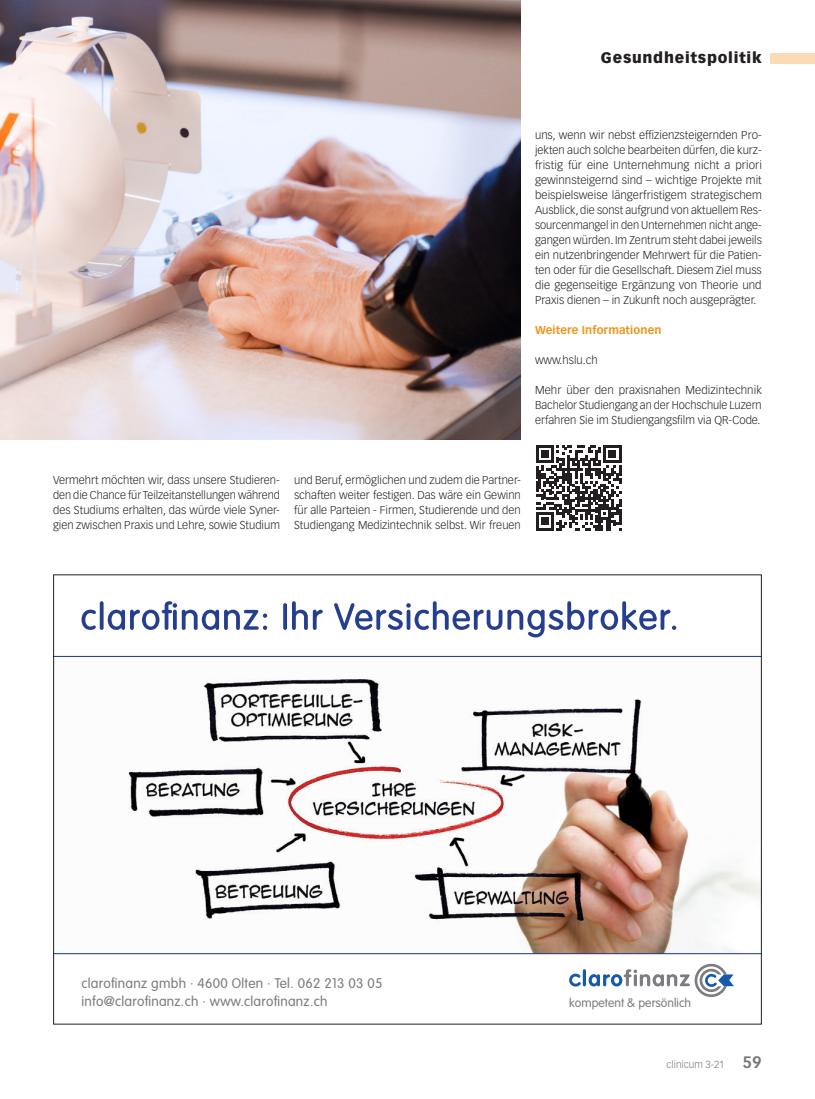
<style>
.page{position:relative;width:815px;height:1099px;background:#fff}
.page>*{position:absolute;margin:0;border:0;box-sizing:border-box;transform-origin:0 0}
.t1{font:900 15px "Vectora LT Std";letter-spacing:.05em;color:#231f20}
.t2{font:300 13.75px/17.5px "VAG Rounded Std";letter-spacing:.02em;color:#7a7c7f}
.t3{font:300 12.25px "VAG Rounded Std";color:#7a7c7f}
.Lauftext{font:300 11.25px/15px "Vectora LT Std";color:#231f20;text-align:justify}
.ZT_GP{font:700 11.25px "Vectora LT Std";letter-spacing:.005em;color:#ee961c}
.t4{font:300 10px "Vectora LT Std";color:#76787b}
.s1{font-weight:700;font-size:16.25px}
</style>
<div class="page">
<div style="left:770px;top:53px;width:45px;height:10px;background:#fbdbb3"></div>
<svg style="left:536px;top:445px;width:85px;height:85px"></svg>
<img style="left:0;top:0;width:521px;height:439px">
<hr style="left:583px;top:969px;width:3px;height:17px;background:#185aaa;border-radius:2px">
<svg style="left:569px;top:973px;width:12px;height:13px"></svg>
<svg style="left:589px;top:963px;width:145px;height:34px"></svg>
<svg style="left:55px;top:656px;width:705px;height:298px"></svg>
<svg style="left:81px;top:609px;width:15px;height:21px"></svg>
<svg style="left:100px;top:601px;width:4px;height:29px"></svg>
<svg style="left:108px;top:601px;width:159px;height:29px"></svg>
<svg style="left:283px;top:603px;width:4px;height:27px"></svg>
<svg style="left:292px;top:601px;width:31px;height:29px"></svg>
<svg style="left:334px;top:601px;width:342px;height:36px"></svg>
<h1 class="t1" style="left:601px;top:49px;width:162px">Gesundheitspolitik</h1>
<p class="Lauftext" style="left:535px;top:128px;width:228px">uns, wenn wir nebst effizienzsteigernden Pro&shy;jekten auch solche bearbeiten dürfen, die kurz&shy;fristig für eine Unternehmung nicht a priori gewinnsteigernd sind – wichtige Projekte mit beispielsweise längerfristigem strategischem Ausblick, die sonst aufgrund von aktuellem Res&shy;sourcenmangel in den Unternehmen nicht ange&shy;gangen würden. Im Zentrum steht dabei jeweils ein nutzenbringender Mehrwert für die Patien&shy;ten oder für die Gesellschaft. Diesem Ziel muss die gegenseitige Ergänzung von Theorie und Praxis dienen – in Zukunft noch ausgeprägter.</p>
<p class="ZT_GP" style="left:535px;top:323px;width:128px">Weitere Informationen</p>
<p class="Lauftext" style="left:535px;top:353px;width:64px">www.hslu.ch</p>
<p class="Lauftext" style="left:535px;top:383px;width:228px">Mehr über den praxisnahen Medizintechnik Bachelor Studiengang an der Hochschule Luzern erfahren Sie im Studiengangsfilm via QR-Code.</p>
<p class="Lauftext" style="left:53px;top:473px;width:228px">Vermehrt möchten wir, dass unsere Studieren&shy;den die Chance für Teilzeitanstellungen während des Studiums erhalten, das würde viele Syner&shy;gien zwischen Praxis und Lehre, sowie Studium</p>
<p class="Lauftext" style="left:294px;top:473px;width:228px">und Beruf, ermöglichen und zudem die Partner&shy;schaften weiter festigen. Das wäre ein Gewinn für alle Parteien - Firmen, Studierende und den Studiengang Medizintechnik selbst. Wir freuen</p>
<p class="t2" style="left:81px;top:975px;width:303px">clarofinanz gmbh · 4600 Olten · Tel. 062 213 03 05 info@clarofinanz.ch · www.clarofinanz.ch</p>
<p class="t3" style="left:569px;top:995px;width:123px">kompetent &amp; persönlich</p>
<p class="t4" style="left:667px;top:1058px;width:97px">clinicum 3-21 <span class="s1">59</span></p>
</div>
